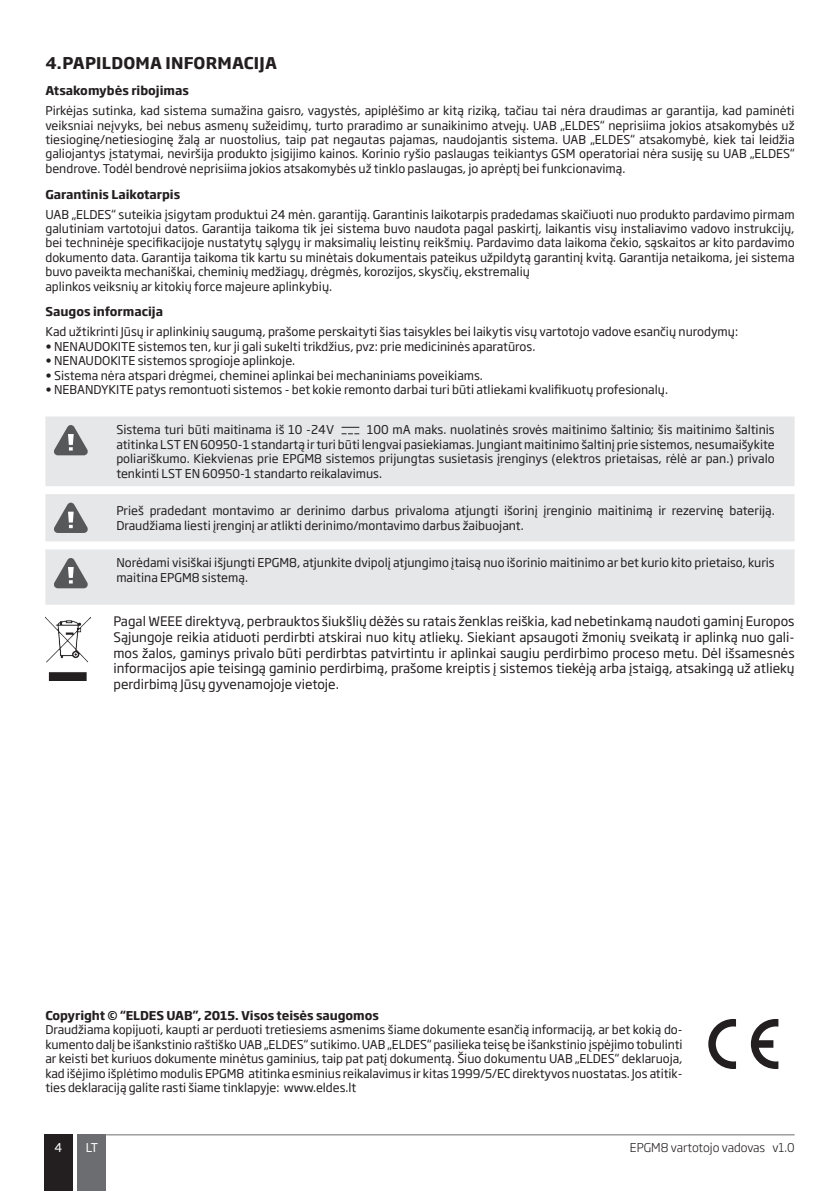
<style>
.page{position:relative;width:840px;height:1191px;background:#fff}
.page>*{position:absolute;margin:0;border:0;box-sizing:border-box;transform-origin:0 0}
.t1{font:700 16px "Soho Gothic Pro";letter-spacing:.015em;color:#231f20}
.t2{font:13px/15.6px "Soho Gothic Pro";color:#231f20;text-align:justify}
.Default{font:12px/14.4px "Soho Gothic Pro";color:#231f20;text-align:justify}
._01_turinys2{font:700 12px "Soho Gothic Pro";color:#231f20}
.t3{font:300 12px "Soho Gothic Pro";color:#231f20}
.t4{font:12px "Soho Gothic Pro";color:#fff}
</style>
<div class="page">
<div style="left:44px;top:1134px;width:29px;height:57px;background:#231f20"></div>
<div style="left:78px;top:1134px;width:28px;height:57px;background:#6c6d70"></div>
<hr style="left:106px;top:1134px;width:688px;height:1px;background:#6c6d70">
<div style="left:45px;top:416px;width:749px;height:70px;background:#e6e7e9"></div>
<svg style="left:54px;top:425px;width:34px;height:30px"></svg>
<svg style="left:341px;top:427px;width:18px;height:7px"></svg>
<div style="left:45px;top:494px;width:749px;height:47px;background:#e6e7e9"></div>
<div style="left:45px;top:549px;width:749px;height:55px;background:#e6e7e9"></div>
<svg style="left:54px;top:558px;width:34px;height:30px"></svg>
<img style="left:45px;top:616px;width:46px;height:65px">
<svg style="left:750px;top:1019px;width:28px;height:50px"></svg>
<svg style="left:708px;top:1019px;width:27px;height:50px"></svg>
<p class="t1" style="left:45px;top:51px;width:233px">4.PAPILDOMA INFORMACIJA</p>
<p class="_01_turinys2" style="left:45px;top:81px;width:145px">Atsakomybės ribojimas</p>
<p class="Default" style="left:45px;top:103px;width:750px">Pirkėjas sutinka, kad sistema sumažina gaisro, vagystės, apiplėšimo ar kitą riziką, tačiau tai nėra draudimas ar garantija, kad paminėti veiksniai neįvyks, bei nebus asmenų sužeidimų, turto praradimo ar sunaikinimo atvejų. UAB „ELDES“ neprisiima jokios atsakomybės už tiesioginę/netiesioginę žalą ar nuostolius, taip pat negautas pajamas, naudojantis sistema. UAB „ELDES“ atsakomybė, kiek tai leidžia galiojantys įstatymai, neviršija produkto įsigijimo kainos. Korinio ryšio paslaugas teikiantys GSM operatoriai nėra susiję su UAB „ELDES“ bendrove. Todėl bendrovė neprisiima jokios atsakomybės už tinklo paslaugas, jo aprėptį bei funkcionavimą.</p>
<p class="_01_turinys2" style="left:45px;top:184px;width:136px">Garantinis Laikotarpis</p>
<p class="Default" style="left:45px;top:206px;width:750px">UAB „ELDES“ suteikia įsigytam produktui 24 mėn. garantiją. Garantinis laikotarpis pradedamas skaičiuoti nuo produkto pardavimo pirmam galutiniam vartotojui datos. Garantija taikoma tik jei sistema buvo naudota pagal paskirtį, laikantis visų instaliavimo vadovo instrukcijų, bei techninėje specifikacijoje nustatytų sąlygų ir maksimalių leistinų reikšmių. Pardavimo data laikoma čekio, sąskaitos ar kito pardavimo dokumento data. Garantija taikoma tik kartu su minėtais dokumentais pateikus užpildytą garantinį kvitą. Garantija netaikoma, jei sistema buvo paveikta mechaniškai, cheminių medžiagų, drėgmės, korozijos, skysčių, ekstremalių</p>
<p class="Default" style="left:45px;top:278px;width:288px">aplinkos veiksnių ar kitokių force majeure aplinkybių.</p>
<p class="_01_turinys2" style="left:45px;top:302px;width:119px">Saugos informacija</p>
<p class="Default" style="left:45px;top:324px;width:694px">Kad užtikrinti Jūsų ir aplinkinių saugumą, prašome perskaityti šias taisykles bei laikytis visų vartotojo vadove esančių nurodymų:</p>
<p class="Default" style="left:45px;top:338px;width:491px">• NENAUDOKITE sistemos ten, kur ji gali sukelti trikdžius, pvz: prie medicininės aparatūros.</p>
<p class="Default" style="left:45px;top:353px;width:251px">• NENAUDOKITE sistemos sprogioje aplinkoje.</p>
<p class="Default" style="left:45px;top:367px;width:439px">• Sistema nėra atspari drėgmei, cheminei aplinkai bei mechaniniams poveikiams.</p>
<p class="Default" style="left:45px;top:382px;width:624px">• NEBANDYKITE patys remontuoti sistemos - bet kokie remonto darbai turi būti atliekami kvalifikuotų profesionalų.</p>
<p class="Default" style="left:116px;top:422px;width:219px">Sistema turi būti maitinama iš 10 -24V</p>
<p class="Default" style="left:116px;top:422px;width:659px;text-indent:250px">100 mA maks. nuolatinės srovės maitinimo šaltinio; šis maitinimo šaltinis atitinka LST EN 60950-1 standartą ir turi būti lengvai pasiekiamas. Jungiant maitinimo šaltinį prie sistemos, nesumaišykite poliariškumo. Kiekvienas prie EPGM8 sistemos prijungtas susietasis įrenginys (elektros prietaisas, rėlė ar pan.) privalo tenkinti LST EN 60950-1 standarto reikalavimus.</p>
<p class="Default" style="left:116px;top:503px;width:659px">Prieš pradedant montavimo ar derinimo darbus privaloma atjungti išorinį įrenginio maitinimą ir rezervinę bateriją.<br>Draudžiama liesti įrenginį ar atlikti derinimo/montavimo darbus žaibuojant.</p>
<p class="Default" style="left:116px;top:555px;width:659px">Norėdami visiškai išjungti EPGM8, atjunkite dvipolį atjungimo įtaisą nuo išorinio maitinimo ar bet kurio kito prietaiso, kuris maitina EPGM8 sistemą.</p>
<p class="t2" style="left:113px;top:613px;width:682px">Pagal WEEE direktyvą, perbrauktos šiukšlių dėžės su ratais ženklas reiškia, kad nebetinkamą naudoti gaminį Europos Sąjungoje reikia atiduoti perdirbti atskirai nuo kitų atliekų. Siekiant apsaugoti žmonių sveikatą ir aplinką nuo gali&shy;mos žalos, gaminys privalo būti perdirbtas patvirtintu ir aplinkai saugiu perdirbimo proceso metu. Dėl išsamesnės informacijos apie teisingą gaminio perdirbimą, prašome kreiptis į sistemos tiekėją arba įstaigą, atsakingą už atliekų perdirbimą Jūsų gyvenamojoje vietoje.</p>
<p class="_01_turinys2" style="left:45px;top:1006px;width:335px">Copyright © “ELDES UAB”, 2015. Visos teisės saugomos</p>
<p class="Default" style="left:45px;top:1022px;width:638px">Draudžiama kopijuoti, kaupti ar perduoti tretiesiems asmenims šiame dokumente esančią informaciją, ar bet kokią do&shy;kumento dalį be išankstinio raštiško UAB „ELDES“ sutikimo. UAB „ELDES“ pasilieka teisę be išankstinio įspėjimo tobulinti ar keisti bet kuriuos dokumente minėtus gaminius, taip pat patį dokumentą. Šiuo dokumentu UAB „ELDES“ deklaruoja, kad išėjimo išplėtimo modulis EPGM8 atitinka esminius reikalavimus ir kitas 1999/5/EC direktyvos nuostatas. Jos atitik&shy;ties deklaraciją galite rasti šiame tinklapyje: www.eldes.lt</p>
<p class="t4" style="left:54px;top:1137px;width:9px">4</p>
<p class="t4" style="left:86px;top:1137px;width:14px">LT</p>
<p class="t3" style="left:629px;top:1138px;width:166px">EPGM8 vartotojo vadovas v1.0</p>
</div>
